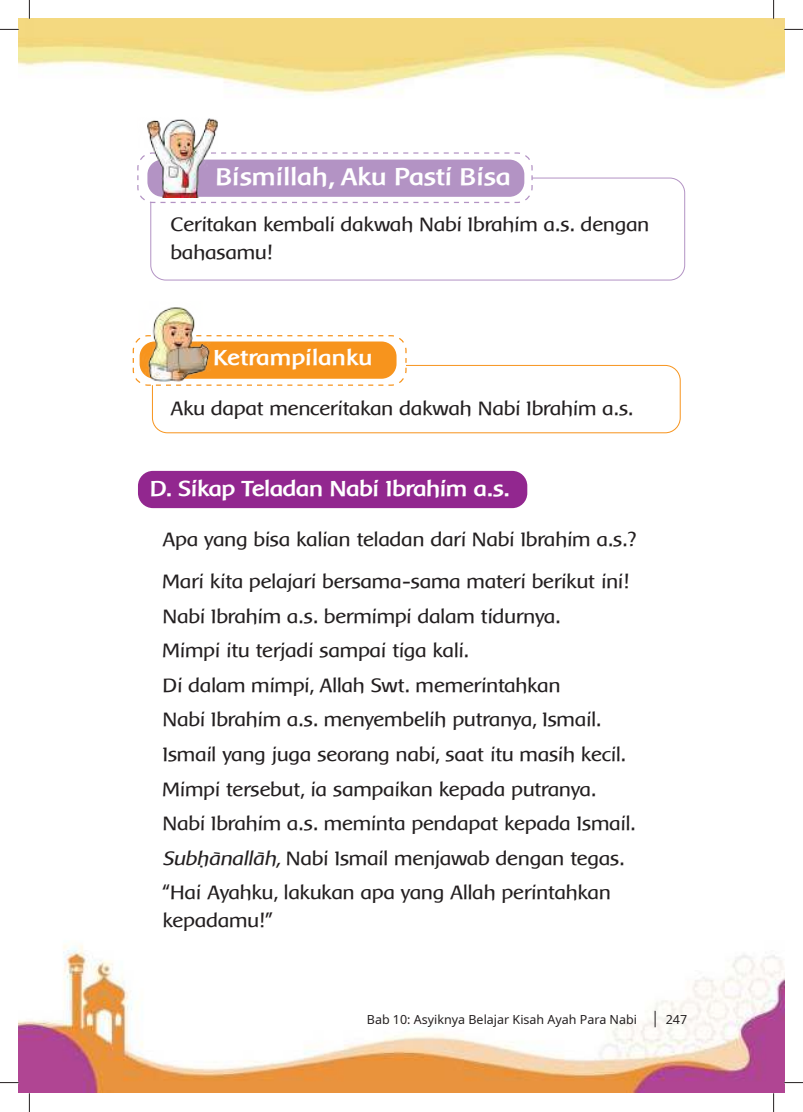
<style>
.page{position:relative;width:803px;height:1112px;background:#fff}
.page>*{position:absolute;margin:0;border:0;box-sizing:border-box;transform-origin:0 0}
.t1{font:700 25px "Baar Metanoia";color:#fff}
.t2{font:700 22.5px "Baar Metanoia";letter-spacing:-.015em;color:#fff}
.t3{font:20px/34.6px "Baar Metanoia";letter-spacing:-.02em;color:#231f20}
.t4{font:12.5px "Noto Sans";color:#231f20}
.s1{font-style:italic}
</style>
<div class="page">
<img style="left:29px;top:19px;width:755px;height:1073px">
<svg style="left:655px;top:1010px;width:1px;height:16px"></svg>
<div style="left:152px;top:365px;width:528px;height:68px;border:1px solid #f7941d;border-radius:15px"></div>
<svg style="left:132px;top:334px;width:275px;height:52px"></svg>
<div style="left:140px;top:341px;width:256px;height:37px;background:#f7941d;border-radius:15px"></div>
<img style="left:138px;top:301px;width:82px;height:80px">
<div style="left:138px;top:471px;width:389px;height:37px;background:#92278f;border-radius:15px"></div>
<div style="left:150px;top:178px;width:535px;height:102px;border:1px solid #b393c4;border-radius:15px"></div>
<svg style="left:137px;top:152px;width:396px;height:52px"></svg>
<div style="left:147px;top:159px;width:377px;height:38px;background:#b393c4;border-radius:15px"></div>
<img style="left:137px;top:117px;width:80px;height:80px">
<svg style="left:0;top:29px;width:19px;height:1px"></svg>
<svg style="left:784px;top:29px;width:19px;height:1px"></svg>
<svg style="left:0;top:1081px;width:19px;height:2px"></svg>
<svg style="left:784px;top:1081px;width:19px;height:2px"></svg>
<svg style="left:29px;top:0;width:1px;height:19px"></svg>
<svg style="left:29px;top:1092px;width:1px;height:19px"></svg>
<svg style="left:773px;top:0;width:1px;height:19px"></svg>
<svg style="left:773px;top:1092px;width:1px;height:19px"></svg>
<p class="t1" style="left:216px;top:163px;width:297px">Bismillah, Aku Pasti Bisa</p>
<p class="t3" style="left:171px;top:211px;width:480px;line-height:27.5px">Ceritakan kembali dakwah Nabi Ibrahim a.s. dengan bahasamu!</p>
<p class="t2" style="left:214px;top:345px;width:160px">Ketrampilanku</p>
<p class="t3" style="left:171px;top:391px;width:464px">Aku dapat menceritakan dakwah Nabi Ibrahim a.s.</p>
<p class="t2" style="left:150px;top:476px;width:361px">D. Sikap Teladan Nabi Ibrahim a.s.</p>
<p class="t3" style="left:163px;top:518px;width:475px;line-height:41.6px">Apa yang bisa kalian teladan dari Nabi Ibrahim a.s.?<br>Mari kita pelajari bersama-sama materi berikut ini!</p>
<p class="t3" style="left:163px;top:598px;width:475px">Nabi Ibrahim a.s. bermimpi dalam tidurnya.<br>Mimpi itu terjadi sampai tiga kali.<br>Di dalam mimpi, Allah Swt. memerintahkan<br>Nabi Ibrahim a.s. menyembelih putranya, Ismail.<br>Ismail yang juga seorang nabi, saat itu masih kecil.<br>Mimpi tersebut, ia sampaikan kepada putranya.<br>Nabi Ibrahim a.s. meminta pendapat kepada Ismail.<br><span class="s1">Sub[&lt;nall&lt;h,</span> Nabi Ismail menjawab dengan tegas. “Hai Ayahku, lakukan apa yang Allah perintahkan</p>
<p class="t3" style="left:163px;top:902px;width:112px">kepadamu!”</p>
<p class="t4" style="left:367px;top:1013px;width:272px">Bab 10: Asyiknya Belajar Kisah Ayah Para Nabi</p>
<p class="t4" style="left:666px;top:1013px;width:23px">247</p>
</div>
